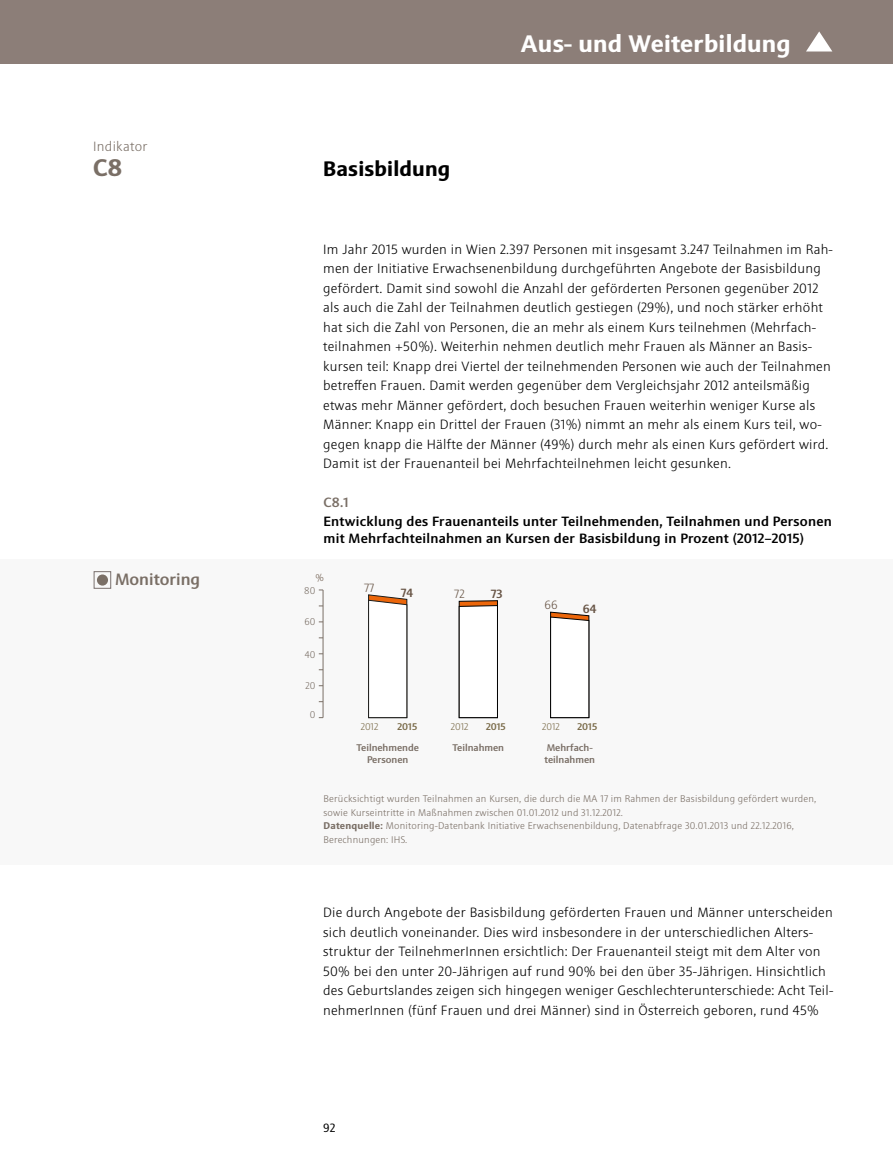
<style>
.page{position:relative;width:893px;height:1149px;background:#fff}
.page>*{position:absolute;margin:0;border:0;box-sizing:border-box;transform-origin:0 0}
.t1{font:700 24px "Sinova Pro";letter-spacing:.01em;color:#fff}
.t2{font:700 24px "Sinova Pro";color:#7a6f66}
.t3{font:700 21px "Sinova Pro";letter-spacing:.01em;color:#000}
.t4{font:500 16.5px "Sinova Pro";color:#7a6f66}
.t5{font:300 13.5px/19.5px "Sinova Pro";letter-spacing:.02em;color:#000}
.t6{font:500 13.5px/16.5px "Sinova Pro";letter-spacing:.02em;color:#000}
.t7{font:300 13.5px "Sinova Pro";letter-spacing:.02em;color:#7a6f66}
.t8{font:500 13.5px "Sinova Pro";color:#7a6f66}
.t9{font:300 12px "Sinova Pro";color:#685546}
.t10{font:500 12px "Sinova Pro";color:#685546}
.t11{font:12px "Sinova Pro";color:#000}
.t12{font:300 9.75px/13.5px "Sinova Pro";letter-spacing:.02em;color:#7a6f66}
.t13{font:500 9.75px/11.7px "Sinova Pro";color:#7a6f66}
.t14{font:300 9.75px "Sinova Pro";color:#796a48}
.t15{font:500 9.75px "Sinova Pro";color:#796a48}
.t16{font:300 9.75px "Sinova Pro";color:#685546}
.s1{font-weight:700}
</style>
<div class="page">
<div style="left:0;top:559px;width:893px;height:305px;background:#f8f8f8"></div>
<svg style="left:94px;top:571px;width:17px;height:17px"></svg>
<div style="left:97px;top:574px;width:11px;height:11px;background:#7a6f66;border-radius:50%"></div>
<svg style="left:459px;top:600px;width:39px;height:117px"></svg>
<hr style="left:323px;top:589px;width:1px;height:128px;background:#7a6f66">
<svg style="left:550px;top:611px;width:39px;height:106px"></svg>
<svg style="left:368px;top:594px;width:39px;height:123px"></svg>
<div style="left:0;top:0;width:893px;height:64px;background:#8c7e78"></div>
<svg style="left:806px;top:31px;width:26px;height:20px"></svg>
<p class="t7" style="left:93px;top:138px;width:56px">Indikator</p>
<h1 class="t2" style="left:93px;top:153px;width:30px">C8</h1>
<h2 class="t3" style="left:323px;top:156px;width:129px">Basisbildung</h2>
<h1 class="t1" style="left:521px;top:29px;width:271px">Aus- und Weiterbildung</h1>
<p class="t5" style="left:323px;top:239px;width:511px">Im Jahr 2015 wurden in Wien 2.397 Personen mit insgesamt 3.247 Teilnahmen im Rah&shy;men der Initiative Erwachsenenbildung durchgeführten Angebote der Basisbildung gefördert. Damit sind sowohl die Anzahl der geförderten Personen gegenüber 2012 als auch die Zahl der Teilnahmen deutlich gestiegen (29%), und noch stärker erhöht hat sich die Zahl von Personen, die an mehr als einem Kurs teilnehmen (Mehrfach&shy;teilnahmen +50%). Weiterhin nehmen deutlich mehr Frauen als Männer an Basis&shy;kursen teil: Knapp drei Viertel der teilnehmenden Personen wie auch der Teilnahmen betreffen Frauen. Damit werden gegenüber dem Vergleichsjahr 2012 anteilsmäßig etwas mehr Männer gefördert, doch besuchen Frauen weiterhin weniger Kurse als Männer: Knapp ein Drittel der Frauen (31%) nimmt an mehr als einem Kurs teil, wo&shy;gegen knapp die Hälfte der Männer (49%) durch mehr als einen Kurs gefördert wird.<br>Damit ist der Frauenanteil bei Mehrfachteilnehmen leicht gesunken.</p>
<p class="t8" style="left:324px;top:494px;width:27px">C8.1</p>
<p class="t6" style="left:324px;top:513px;width:510px">Entwicklung des Frauenanteils unter Teilnehmenden, Teilnahmen und Personen mit Mehrfachteilnahmen an Kursen der Basisbildung in Prozent (2012–2015)</p>
<p class="t16" style="left:315px;top:571px;width:10px">%</p>
<p class="t4" style="left:115px;top:570px;width:87px">Monitoring</p>
<p class="t9" style="left:364px;top:581px;width:12px">77</p>
<p class="t12" style="left:304px;top:584px;width:13px">80</p>
<p class="t12" style="left:304px;top:615px;width:12px">60</p>
<p class="t12" style="left:305px;top:647px;width:12px">40</p>
<p class="t12" style="left:305px;top:678px;width:11px">20</p>
<p class="t12" style="left:310px;top:708px;width:7px">0</p>
<p class="t10" style="left:401px;top:585px;width:14px">74</p>
<p class="t9" style="left:454px;top:587px;width:12px">72</p>
<p class="t10" style="left:491px;top:587px;width:13px">73</p>
<p class="t9" style="left:545px;top:598px;width:15px">66</p>
<p class="t10" style="left:583px;top:601px;width:15px">64</p>
<p class="t14" style="left:361px;top:721px;width:19px">2012</p>
<p class="t15" style="left:398px;top:721px;width:21px">2015</p>
<p class="t14" style="left:451px;top:721px;width:19px">2012</p>
<p class="t15" style="left:486px;top:721px;width:21px">2015</p>
<p class="t14" style="left:542px;top:721px;width:19px">2012</p>
<p class="t15" style="left:578px;top:721px;width:21px">2015</p>
<p class="t13" style="left:544px;top:742px;width:52px">Mehrfach&shy;teilnahmen</p>
<p class="t13" style="left:356px;top:742px;width:64px">Teilnehmende</p>
<p class="t13" style="left:453px;top:742px;width:53px">Teilnahmen</p>
<p class="t13" style="left:367px;top:753px;width:43px">Personen</p>
<p class="t12" style="left:324px;top:791px;width:494px">Berücksichtigt wurden Teilnahmen an Kursen, die durch die MA 17 im Rahmen der Basisbildung gefördert wurden, sowie Kurseintritte in Maßnahmen zwischen 01.01.2012 und 31.12.2012.<br><span class="s1">Datenquelle:</span> Monitoring-Datenbank Initiative Erwachsenenbildung, Datenabfrage 30.01.2013 und 22.12.2016, Berechnungen: IHS.</p>
<p class="t5" style="left:323px;top:902px;width:512px">Die durch Angebote der Basisbildung geförderten Frauen und Männer unterscheiden sich deutlich voneinander. Dies wird insbesondere in der unterschiedlichen Alters&shy;struktur der TeilnehmerInnen ersichtlich: Der Frauenanteil steigt mit dem Alter von 50% bei den unter 20-Jährigen auf rund 90% bei den über 35-Jährigen. Hinsichtlich des Geburtslandes zeigen sich hingegen weniger Geschlechterunterschiede: Acht Teil&shy;nehmerInnen (fünf Frauen und drei Männer) sind in Österreich geboren, rund 45%</p>
<p class="t11" style="left:323px;top:1120px;width:14px">92</p>
</div>
